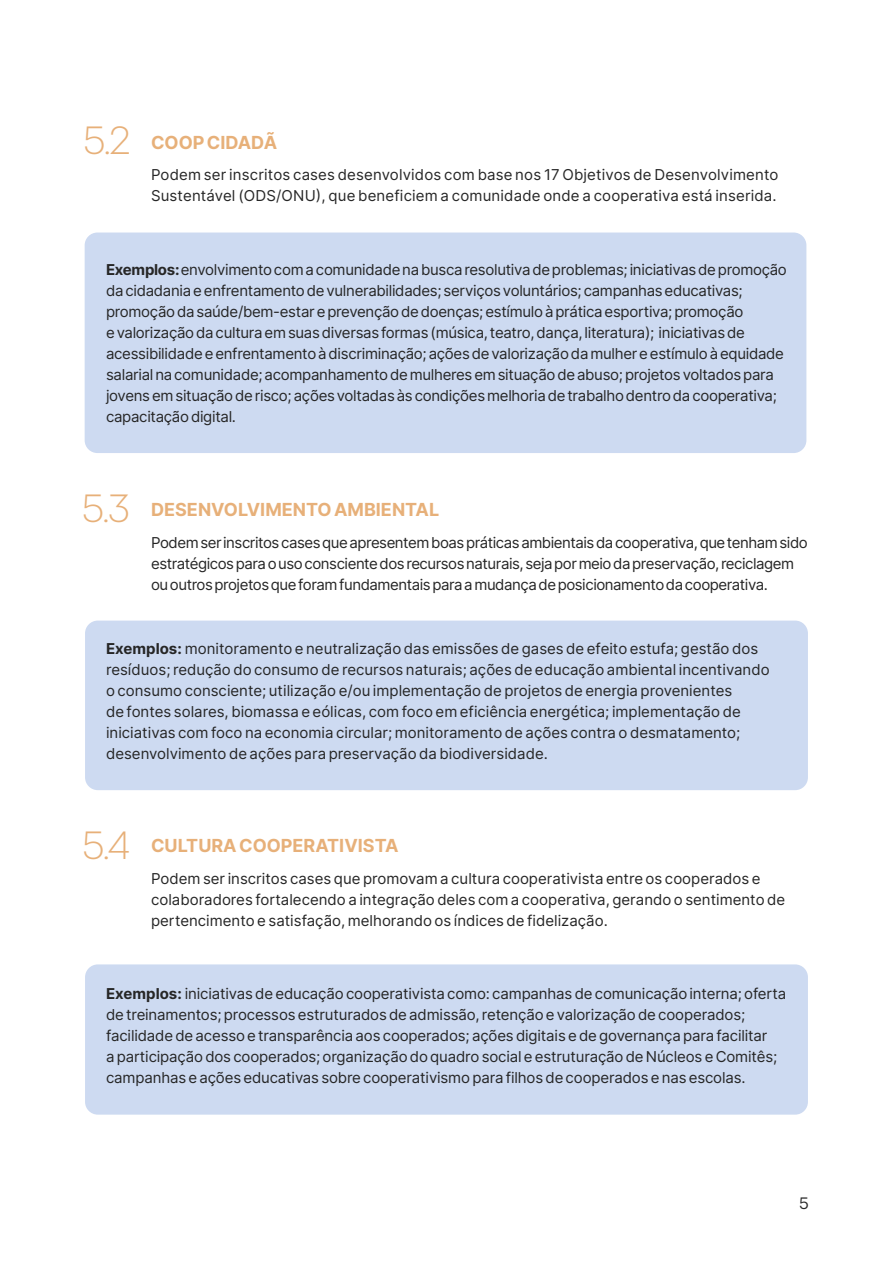
<style>
.page{position:relative;width:893px;height:1263px;background:#fff}
.page>*{position:absolute;margin:0;border:0;box-sizing:border-box;transform-origin:0 0}
.List_Paragraph{font:39.3px "Intro Light Alt";color:#e7b079}
.Default{font:700 18px "Inter";color:#e7b079}
.t1{font:16.5px "Intro";color:#262626}
.Texto{font:15px/21px "Inter";letter-spacing:-.02em;color:#262626}
.Default-2{font:15px/21px "Inter";color:#262626}
.Texto-2{font:15px/21px "Inter";color:#262626}
.Texto-3{font:15px/21px "Inter";letter-spacing:.01em;color:#262626}
.s1{font-weight:700}
</style>
<div class="page">
<div style="left:85px;top:233px;width:721px;height:220px;background:#cddaf1;border-radius:13px"></div>
<div style="left:85px;top:621px;width:723px;height:169px;background:#cddaf1;border-radius:13px"></div>
<div style="left:85px;top:964px;width:723px;height:151px;background:#cddaf1;border-radius:13px"></div>
<p class="List_Paragraph" style="left:83px;top:117px;width:50px">5.2</p>
<p class="Default" style="left:151px;top:129px;width:128px">COOP CIDADÃ</p>
<p class="Texto-3" style="left:151px;top:164px;width:629px">Podem ser inscritos cases desenvolvidos com base nos 17 Objetivos de Desenvolvimento<br>Sustentável (ODS/ONU), que beneficiem a comunidade onde a cooperativa está inserida.</p>
<p class="Texto" style="left:106px;top:258px;width:682px"><span class="s1">Exemplos:</span> envolvimento com a comunidade na busca resolutiva de problemas; iniciativas de promoção da cidadania e enfrentamento de vulnerabilidades; serviços voluntários; campanhas educativas; promoção da saúde/bem-estar e prevenção de doenças; estímulo à prática esportiva; promoção<br>e valorização da cultura em suas diversas formas (música, teatro, dança, literatura); iniciativas de acessibilidade e enfrentamento à discriminação; ações de valorização da mulher e estímulo à equidade salarial na comunidade; acompanhamento de mulheres em situação de abuso; projetos voltados para jovens em situação de risco; ações voltadas às condições melhoria de trabalho dentro da cooperativa; capacitação digital.</p>
<p class="List_Paragraph" style="left:82px;top:485px;width:50px">5.3</p>
<p class="Default" style="left:151px;top:496px;width:290px">DESENVOLVIMENTO AMBIENTAL</p>
<p class="Texto" style="left:151px;top:531px;width:658px">Podem ser inscritos cases que apresentem boas práticas ambientais da cooperativa, que tenham sido estratégicos para o uso consciente dos recursos naturais, seja por meio da preservação, reciclagem ou outros projetos que foram fundamentais para a mudança de posicionamento da cooperativa.</p>
<p class="Default-2" style="left:106px;top:638px;width:665px"><span class="s1">Exemplos:</span> monitoramento e neutralização das emissões de gases de efeito estufa; gestão dos resíduos; redução do consumo de recursos naturais; ações de educação ambiental incentivando o consumo consciente; utilização e/ou implementação de projetos de energia provenientes<br>de fontes solares, biomassa e eólicas, com foco em eficiência energética; implementação de iniciativas com foco na economia circular; monitoramento de ações contra o desmatamento; desenvolvimento de ações para preservação da biodiversidade.</p>
<p class="List_Paragraph" style="left:82px;top:822px;width:50px">5.4</p>
<p class="Default" style="left:151px;top:832px;width:249px">CULTURA COOPERATIVISTA</p>
<p class="Texto-2" style="left:151px;top:867px;width:636px">Podem ser inscritos cases que promovam a cultura cooperativista entre os cooperados e colaboradores fortalecendo a integração deles com a cooperativa, gerando o sentimento de pertencimento e satisfação, melhorando os índices de fidelização.</p>
<p class="Texto" style="left:106px;top:983px;width:682px"><span class="s1">Exemplos:</span> iniciativas de educação cooperativista como: campanhas de comunicação interna; oferta de treinamentos; processos estruturados de admissão, retenção e valorização de cooperados; facilidade de acesso e transparência aos cooperados; ações digitais e de governança para facilitar<br>a participação dos cooperados; organização do quadro social e estruturação de Núcleos e Comitês; campanhas e ações educativas sobre cooperativismo para filhos de cooperados e nas escolas.</p>
<p class="t1" style="left:799px;top:1194px;width:11px">5</p>
</div>
